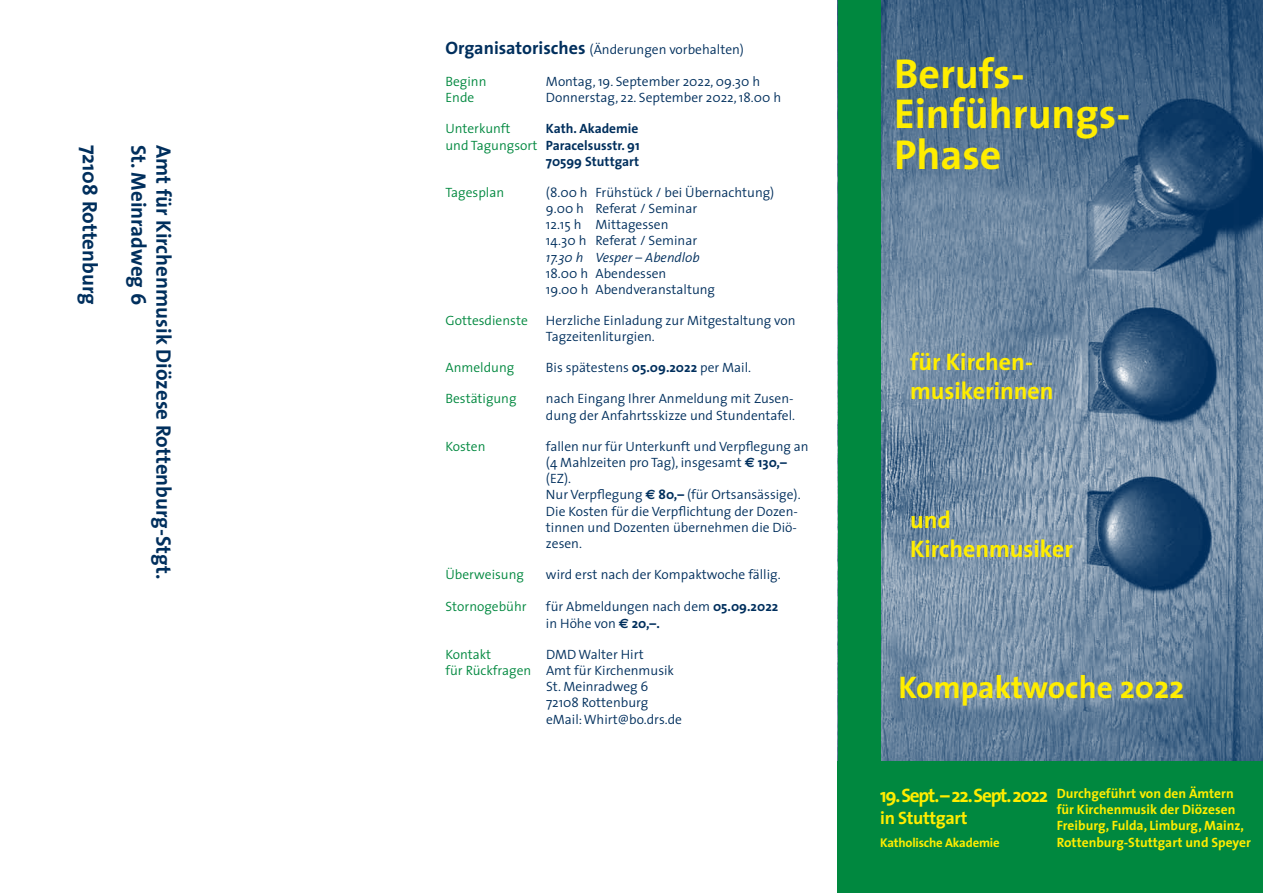
<style>
.page{position:relative;width:1263px;height:893px;background:#fff}
.page>*{position:absolute;margin:0;border:0;box-sizing:border-box;transform-origin:0 0}
.t1{font:700 42px/40.5px "The Sans";color:#ffed00}
.t2{font:700 31.5px "The Sans";color:#ffed00}
.t3{font:700 24px/28.8px "The Sans";color:#ffed00}
.t4{font:700 21px "The Sans";color:#002f5d}
.t5{font:700 19.5px "The Sans";letter-spacing:-.065em;color:#ffed00}
.t6{font:700 18px "The Sans";letter-spacing:-.02em;color:#ffed00}
.t7{font:300 13.5px/16.2px "The Sans";color:#002f5d}
.t8{font:700 13.5px/16.2px "The Sans";color:#ffed00}
.t9{font:300 13.5px "The Sans";color:#00883f}
.t10{font:700 13.5px/16.2px "The Sans";color:#002f5d;text-align:right}
.t11{font:italic 300 13.5px "The Sans";color:#002f5d}
.t12{font:700 12.75px "The Sans";letter-spacing:-.015em;color:#ffed00}
.s1{font-weight:700;font-size:18px}
.s2{font-weight:300;color:#00883f}
.s3{font-weight:700}
.s4{font-family:"Euro Sans";font-weight:700}
.s5{color:#00883f}
</style>
<div class="page">
<img style="left:880px;top:0;width:383px;height:761px">
<div style="left:838px;top:0;width:42px;height:893px;background:#00883f"></div>
<div style="left:838px;top:761px;width:425px;height:132px;background:#00883f"></div>
<h3 class="t4" style="left:107px;top:145px;width:162px;rotate:90deg">72108 Rottenburg</h3>
<h3 class="t4" style="left:156px;top:145px;width:162px;rotate:90deg">St. Meinradweg 6</h3>
<h3 class="t4" style="left:181px;top:145px;width:436px;rotate:90deg">Amt für Kirchenmusik Diözese Rottenburg-Stgt.</h3>
<p class="t7" style="left:445px;top:41px;width:300px"><span class="s1">Organisatorisches</span> (Änderungen vorbehalten)</p>
<p class="t9" style="left:445px;top:70px;width:43px">Beginn</p>
<p class="t7" style="left:546px;top:73px;width:216px">Montag, 19. September 2022, 09.30 h</p>
<p class="t9" style="left:445px;top:86px;width:30px">Ende</p>
<p class="t7" style="left:546px;top:89px;width:237px">Donnerstag, 22. September 2022, 18.00 h</p>
<p class="t9" style="left:445px;top:118px;width:66px">Unterkunft</p>
<p class="t10" style="left:445px;top:120px;width:196px">Kath. Akademie<br><span class="s2">und Tagungsort</span> Paracelsusstr. 91<br>70599 Stuttgart</p>
<p class="t9" style="left:445px;top:181px;width:60px">Tagesplan</p>
<p class="t7" style="left:546px;top:184px;width:230px">(8.00 h Frühstück / bei Übernachtung)<br>9.00 h Referat / Seminar<br>12.15 h Mittagessen<br>14.30 h Referat / Seminar</p>
<p class="t11" style="left:546px;top:246px;width:155px">17.30 h Vesper – Abendlob</p>
<p class="t7" style="left:546px;top:265px;width:171px">18.00 h Abendessen<br>19.00 h Abendveranstaltung</p>
<p class="t9" style="left:445px;top:309px;width:84px">Gottesdienste</p>
<p class="t7" style="left:546px;top:312px;width:251px">Herzliche Einladung zur Mitgestaltung von<br>Tagzeitenliturgien.</p>
<p class="t9" style="left:445px;top:357px;width:70px">Anmeldung</p>
<p class="t7" style="left:546px;top:359px;width:207px">Bis spätestens <span class="s3">05.09.2022</span> per Mail.</p>
<p class="t9" style="left:445px;top:388px;width:73px">Bestätigung</p>
<p class="t7" style="left:546px;top:390px;width:251px">nach Eingang Ihrer Anmeldung mit Zusen&shy;dung der Anfahrtsskizze und Stundentafel.</p>
<p class="t9" style="left:445px;top:435px;width:41px">Kosten</p>
<p class="t7" style="left:546px;top:438px;width:264px">fallen nur für Unterkunft und Verpflegung an (4 Mahlzeiten pro Tag), insgesamt <span class="s4">€</span> <span class="s3">130,– </span>(EZ).<br>Nur Verpflegung <span class="s4">€</span> <span class="s3">80,–</span> (für Ortsansässige).<br>Die Kosten für die Verpflichtung der Dozen&shy;tinnen und Dozenten übernehmen die Diö&shy;zesen.</p>
<p class="t9" style="left:445px;top:563px;width:80px">Überweisung</p>
<p class="t7" style="left:546px;top:566px;width:236px">wird erst nach der Kompaktwoche fällig.</p>
<p class="t9" style="left:445px;top:596px;width:83px">Stornogebühr</p>
<p class="t7" style="left:546px;top:598px;width:234px">für Abmeldungen nach dem <span class="s3">05.09.2022 </span>in Höhe von <span class="s4">€</span> <span class="s3">20,–.</span></p>
<p class="t9" style="left:445px;top:643px;width:47px">Kontakt</p>
<p class="t7" style="left:546px;top:646px;width:99px">DMD Walter Hirt</p>
<p class="t7" style="left:445px;top:662px;width:230px"><span class="s5">für Rückfragen</span> Amt für Kirchenmusik</p>
<p class="t7" style="left:546px;top:678px;width:104px">St. Meinradweg 6</p>
<p class="t7" style="left:546px;top:694px;width:104px">72108 Rottenburg</p>
<p class="t7" style="left:546px;top:710px;width:138px">eMail: Whirt@bo.drs.de</p>
<h1 class="t1" style="left:894px;top:52px;width:238px">Berufs-<br>Einführungs-<br>Phase</h1>
<h3 class="t3" style="left:910px;top:347px;width:145px">für Kirchen&shy;musikerinnen</h3>
<h3 class="t3" style="left:910px;top:505px;width:164px">und<br>Kirchenmusiker</h3>
<h2 class="t2" style="left:898px;top:661px;width:287px">Kompaktwoche 2022</h2>
<h3 class="t5" style="left:880px;top:779px;width:169px">19.Sept.– 22.Sept.2022</h3>
<h3 class="t6" style="left:880px;top:803px;width:89px">in Stuttgart</h3>
<p class="t12" style="left:880px;top:832px;width:121px">Katholische Akademie</p>
<p class="t8" style="left:1057px;top:785px;width:196px">Durchgeführt von den Ämtern für Kirchenmusik der Diözesen<br>Freiburg, Fulda, Limburg, Mainz,<br>Rottenburg-Stuttgart und Speyer</p>
</div>
